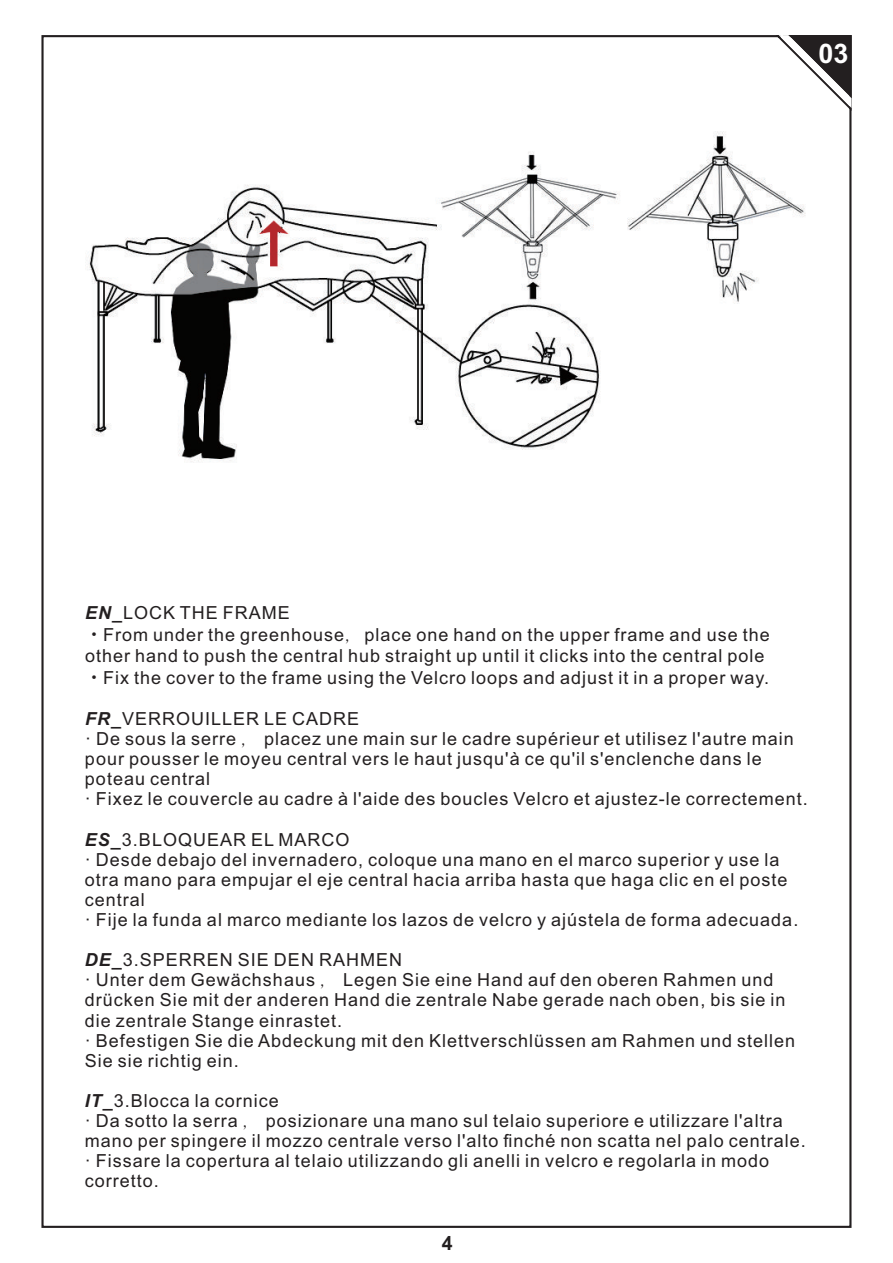
<style>
.page{position:relative;width:893px;height:1263px;background:#fff}
.page>*{position:absolute;margin:0;border:0;box-sizing:border-box;transform-origin:0 0}
.t1{font:700 27px "Arial";color:#fff}
.t2{font:700 19.5px "Arial";color:#231f20}
.t3{font:18px/20.1px "Arial";letter-spacing:.055em;color:#231f20}
.s1{font-weight:700;font-style:italic}
.s2{font-family:"Adobe Fangsong Std"}
.s3{font-family:"Batang"}
</style>
<div class="page">
<img style="left:88px;top:132px;width:718px;height:330px">
<svg style="left:775px;top:35px;width:77px;height:79px"></svg>
<h1 class="t1" style="left:818px;top:43px;width:32px">03</h1>
<p class="t3" style="left:85px;top:604px;width:686px;line-height:21.5px"><span class="s1">EN_</span>LOCK THE FRAME<br><span class="s2">·</span>From under the greenhouse<span class="s3">，</span>place one hand on the upper frame and use the other hand to push the central hub straight up until it clicks into the central pole <span class="s2">·</span>Fix the cover to the frame using the Velcro loops and adjust it in a proper way.</p>
<p class="t3" style="left:85px;top:710px;width:724px"><span class="s1">FR_</span>VERROUILLER LE CADRE<br>· De sous la serre <span class="s3">，</span> placez une main sur le cadre supérieur et utilisez l'autre main pour pousser le moyeu central vers le haut jusqu'à ce qu'il s'enclenche dans le poteau central<br>· Fixez le couvercle au cadre à l'aide des boucles Velcro et ajustez-le correctement.</p>
<p class="t3" style="left:85px;top:831px;width:715px"><span class="s1">ES_</span>3.BLOQUEAR EL MARCO<br>· Desde debajo del invernadero, coloque una mano en el marco superior y use la otra mano para empujar el eje central hacia arriba hasta que haga clic en el poste central<br>· Fije la funda al marco mediante los lazos de velcro y ajústela de forma adecuada.</p>
<p class="t3" style="left:85px;top:951px;width:712px"><span class="s1">DE_</span>3.SPERREN SIE DEN RAHMEN<br>· Unter dem Gewächshaus <span class="s3">，</span> Legen Sie eine Hand auf den oberen Rahmen und drücken Sie mit der anderen Hand die zentrale Nabe gerade nach oben, bis sie in die zentrale Stange einrastet.<br>· Befestigen Sie die Abdeckung mit den Klettverschlüssen am Rahmen und stellen Sie sie richtig ein.</p>
<p class="t3" style="left:85px;top:1092px;width:722px"><span class="s1">IT_</span>3.Blocca la cornice<br>· Da sotto la serra <span class="s3">，</span> posizionare una mano sul telaio superiore e utilizzare l'altra mano per spingere il mozzo centrale verso l'alto finché non scatta nel palo centrale. · Fissare la copertura al telaio utilizzando gli anelli in velcro e regolarla in modo corretto.</p>
<p class="t2" style="left:442px;top:1236px;width:12px">4</p>
</div>
